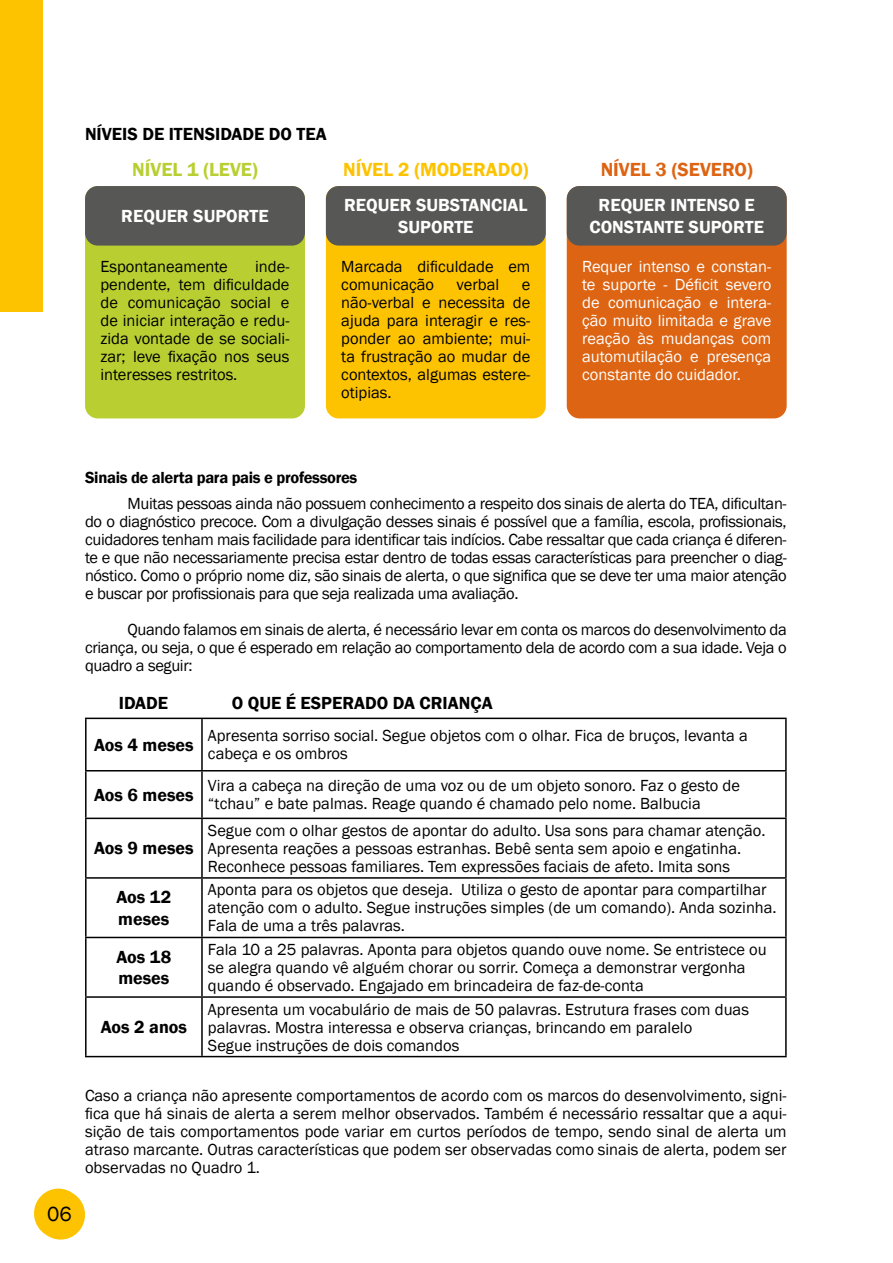
<style>
.page{position:relative;width:893px;height:1263px;background:#fff}
.page>*{position:absolute;margin:0;border:0;box-sizing:border-box;transform-origin:0 0}
.t1{font:21px "Franklin Gothic";color:#000}
.t2{font:600 19.5px "Franklin Gothic";color:#fdc300}
.t3{font:600 19.5px "Franklin Gothic";color:#dc6413}
.t4{font:600 19.5px "Franklin Gothic";color:#b9cf31}
.t5{font:600 18px/21.6px "Franklin Gothic";color:#000}
.t6{font:600 18px/21.6px "Franklin Gothic";color:#fff;text-align:center}
.t7{font:16.5px/18px "Franklin Gothic";color:#000}
.t8{font:16.5px/18px "Franklin Gothic";color:#fff;text-align:justify}
.t9{font:600 16.5px "Franklin Gothic";letter-spacing:-.02em;color:#000}
</style>
<div class="page">
<div style="left:0;top:0;width:43px;height:312px;background:#fdc300"></div>
<svg style="left:34px;top:1188px;width:51px;height:52px"></svg>
<hr style="left:85px;top:718px;width:117px;height:1px;background:#000">
<hr style="left:85px;top:719px;width:2px;height:51px;background:#000">
<hr style="left:202px;top:718px;width:585px;height:1px;background:#000">
<hr style="left:201px;top:719px;width:2px;height:51px;background:#000">
<hr style="left:785px;top:719px;width:2px;height:51px;background:#000">
<hr style="left:85px;top:770px;width:117px;height:1px;background:#000">
<hr style="left:85px;top:771px;width:2px;height:47px;background:#000">
<hr style="left:202px;top:770px;width:585px;height:1px;background:#000">
<hr style="left:201px;top:771px;width:2px;height:47px;background:#000">
<hr style="left:785px;top:771px;width:2px;height:47px;background:#000">
<hr style="left:85px;top:818px;width:117px;height:1px;background:#000">
<hr style="left:85px;top:819px;width:2px;height:58px;background:#000">
<hr style="left:202px;top:818px;width:585px;height:1px;background:#000">
<hr style="left:201px;top:819px;width:2px;height:58px;background:#000">
<hr style="left:785px;top:819px;width:2px;height:58px;background:#000">
<hr style="left:85px;top:877px;width:117px;height:2px;background:#000">
<hr style="left:85px;top:879px;width:2px;height:58px;background:#000">
<hr style="left:202px;top:877px;width:585px;height:2px;background:#000">
<hr style="left:201px;top:879px;width:2px;height:58px;background:#000">
<hr style="left:785px;top:879px;width:2px;height:58px;background:#000">
<hr style="left:85px;top:937px;width:117px;height:1px;background:#000">
<hr style="left:85px;top:938px;width:2px;height:58px;background:#000">
<hr style="left:202px;top:937px;width:585px;height:1px;background:#000">
<hr style="left:201px;top:938px;width:2px;height:58px;background:#000">
<hr style="left:785px;top:938px;width:2px;height:58px;background:#000">
<hr style="left:85px;top:996px;width:117px;height:2px;background:#000">
<hr style="left:85px;top:998px;width:2px;height:58px;background:#000">
<hr style="left:202px;top:996px;width:585px;height:2px;background:#000">
<hr style="left:201px;top:998px;width:2px;height:58px;background:#000">
<hr style="left:785px;top:998px;width:2px;height:58px;background:#000">
<hr style="left:85px;top:1056px;width:117px;height:1px;background:#000">
<hr style="left:202px;top:1056px;width:585px;height:1px;background:#000">
<div style="left:85px;top:186px;width:220px;height:232px;background:#b9cf31;border-radius:13px"></div>
<div style="left:85px;top:186px;width:220px;height:60px;background:#575756;border-radius:13px"></div>
<div style="left:326px;top:186px;width:220px;height:232px;background:#fdc300;border-radius:13px"></div>
<div style="left:326px;top:186px;width:220px;height:60px;background:#575756;border-radius:13px"></div>
<div style="left:567px;top:186px;width:220px;height:232px;background:#dc6413;border-radius:13px"></div>
<div style="left:567px;top:186px;width:220px;height:60px;background:#575756;border-radius:13px"></div>
<p class="t5" style="left:85px;top:123px;width:243px">NÍVEIS DE ITENSIDADE DO TEA</p>
<p class="t4" style="left:132px;top:158px;width:127px">NÍVEL 1 (LEVE)</p>
<p class="t2" style="left:343px;top:158px;width:187px">NÍVEL 2 (MODERADO)</p>
<p class="t3" style="left:601px;top:158px;width:154px">NÍVEL 3 (SEVERO)</p>
<p class="t6" style="left:344px;top:195px;width:185px">REQUER SUBSTANCIAL<br>SUPORTE</p>
<p class="t6" style="left:589px;top:195px;width:176px">REQUER INTENSO E<br>CONSTANTE SUPORTE</p>
<p class="t7" style="left:100px;top:258px;width:129px">Espontaneamente</p>
<p class="t6" style="left:121px;top:206px;width:149px">REQUER SUPORTE</p>
<p class="t7" style="left:100px;top:258px;width:191px;text-align:justify;text-indent:155px">inde&shy;pendente, tem dificuldade de comunicação social e de iniciar interação e redu&shy;zida vontade de se sociali&shy;zar; leve fixação nos seus interesses restritos.</p>
<p class="t7" style="left:341px;top:258px;width:191px">Marcada dificuldade em comunicação</p>
<p class="t8" style="left:582px;top:258px;width:191px">Requer intenso e constan&shy;te suporte - Déficit severo de comunicação e intera&shy;ção muito limitada e grave reação às mudanças com automutilação e presença constante do cuidador.</p>
<p class="t7" style="left:457px;top:276px;width:44px">verbal</p>
<p class="t7" style="left:341px;top:276px;width:191px;text-align:justify;text-indent:180px">e não-verbal e necessita de ajuda para interagir e res&shy;ponder ao ambiente; mui&shy;ta frustração ao mudar de contextos, algumas estere&shy;otipias.</p>
<p class="t9" style="left:85px;top:467px;width:274px">Sinais de alerta para pais e professores</p>
<p class="t7" style="left:85px;top:495px;width:703px;text-align:justify;text-indent:43px">Muitas pessoas ainda não possuem conhecimento a respeito dos sinais de alerta do TEA, dificultan&shy;do o diagnóstico precoce. Com a divulgação desses sinais é possível que a família, escola, profissionais, cuidadores tenham mais facilidade para identificar tais indícios. Cabe ressaltar que cada criança é diferen&shy;te e que não necessariamente precisa estar dentro de todas essas características para preencher o diag&shy;nóstico. Como o próprio nome diz, são sinais de alerta, o que significa que se deve ter uma maior atenção e buscar por profissionais para que seja realizada uma avaliação.</p>
<p class="t7" style="left:85px;top:621px;width:703px;text-align:justify;text-indent:43px">Quando falamos em sinais de alerta, é necessário levar em conta os marcos do desenvolvimento da criança, ou seja, o que é esperado em relação ao comportamento dela de acordo com a sua idade. Veja o quadro a seguir:</p>
<p class="t5" style="left:119px;top:692px;width:51px">IDADE</p>
<p class="t5" style="left:232px;top:692px;width:262px">O QUE É ESPERADO DA CRIANÇA</p>
<p class="t5" style="left:94px;top:734px;width:101px">Aos 4 meses</p>
<p class="t7" style="left:208px;top:727px;width:541px">Apresenta sorriso social. Segue objetos com o olhar. Fica de bruços, levanta a cabeça e os ombros</p>
<p class="t5" style="left:94px;top:784px;width:101px">Aos 6 meses</p>
<p class="t7" style="left:208px;top:777px;width:534px">Vira a cabeça na direção de uma voz ou de um objeto sonoro. Faz o gesto de “tchau” e bate palmas. Reage quando é chamado pelo nome. Balbucia</p>
<p class="t5" style="left:94px;top:838px;width:101px">Aos 9 meses</p>
<p class="t7" style="left:208px;top:822px;width:559px">Segue com o olhar gestos de apontar do adulto. Usa sons para chamar atenção.<br>Apresenta reações a pessoas estranhas. Bebê senta sem apoio e engatinha.<br>Reconhece pessoas familiares. Tem expressões faciais de afeto. Imita sons</p>
<p class="t5" style="left:116px;top:886px;width:56px">Aos 12 meses</p>
<p class="t7" style="left:208px;top:881px;width:570px">Aponta para os objetos que deseja. Utiliza o gesto de apontar para compartilhar atenção com o adulto. Segue instruções simples (de um comando). Anda sozinha.<br>Fala de uma a três palavras.</p>
<p class="t5" style="left:116px;top:946px;width:56px">Aos 18 meses</p>
<p class="t7" style="left:208px;top:941px;width:560px">Fala 10 a 25 palavras. Aponta para objetos quando ouve nome. Se entristece ou se alegra quando vê alguém chorar ou sorrir. Começa a demonstrar vergonha quando é observado. Engajado em brincadeira de faz-de-conta</p>
<p class="t5" style="left:101px;top:1016px;width:88px">Aos 2 anos</p>
<p class="t7" style="left:208px;top:1000px;width:542px">Apresenta um vocabulário de mais de 50 palavras. Estrutura frases com duas palavras. Mostra interessa e observa crianças, brincando em paralelo<br>Segue instruções de dois comandos</p>
<p class="t1" style="left:47px;top:1201px;width:26px">06</p>
<p class="t7" style="left:85px;top:1087px;width:703px;text-align:justify">Caso a criança não apresente comportamentos de acordo com os marcos do desenvolvimento, signi&shy;fica que há sinais de alerta a serem melhor observados. Também é necessário ressaltar que a aqui&shy;sição de tais comportamentos pode variar em curtos períodos de tempo, sendo sinal de alerta um atraso marcante. Outras características que podem ser observadas como sinais de alerta, podem ser observadas no Quadro 1.</p>
</div>
